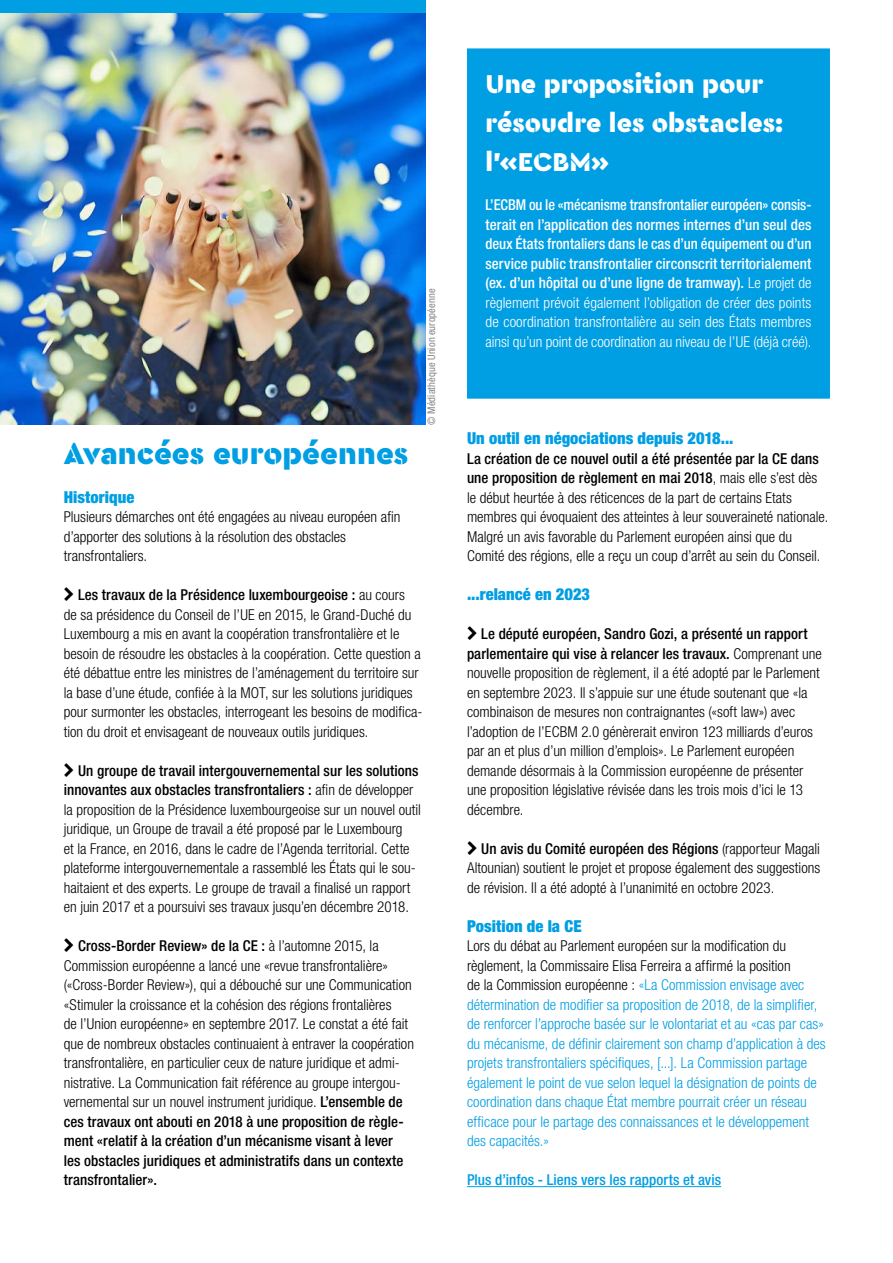
<style>
.page{position:relative;width:893px;height:1263px;background:#fff}
.page>*{position:absolute;margin:0;border:0;box-sizing:border-box;transform-origin:0 0}
.t1{font:900 31.5px "Cera Stencil PRO";color:#009ee3}
.t2{font:900 27px/39px "Cera Stencil PRO";color:#fff}
.t3{font:900 condensed 16.5px "Helvetica Neue LT Std";color:#009ee3}
.t4{font:300 condensed 15px/19.5px "Helvetica Neue LT Std";color:#000}
.t5{font:300 condensed 15px/19.5px "Helvetica Neue LT Std";color:#009ee3}
.t6{font:500 condensed 15px/19.5px "Helvetica Neue LT Std";letter-spacing:.005em;color:#fff;text-align:justify;scale:.96 1}
.t7{font:500 condensed 15px "Helvetica Neue LT Std";letter-spacing:.005em;color:#009ee3}
.t8{font:condensed 10.5px "Helvetica Neue LT Std";letter-spacing:.01em;color:#878786}
.s1{font-weight:500}
.s2{font-weight:300}
.s3{color:#000}
</style>
<div class="page">
<hr style="left:467px;top:1186px;width:254px;height:1px;background:#009ee3">
<img style="left:0;top:12px;width:425px;height:412px">
<div style="left:0;top:0;width:425px;height:12px;background:#009ee3"></div>
<div style="left:468px;top:49px;width:361px;height:349px;background:#009ee3"></div>
<div style="left:467px;top:48px;width:363px;height:351px;border:2px solid #009ee3"></div>
<p class="t8" style="left:425px;top:425px;width:138px;rotate:-90deg">© Médiathèque Union européenne</p>
<h1 class="t1" style="left:64px;top:432px;width:346px">Avancées européennes</h1>
<p class="t3" style="left:64px;top:486px;width:72px">Historique</p>
<p class="t4" style="left:64px;top:507px;width:338px">Plusieurs démarches ont été engagées au niveau européen afin d’apporter des solutions à la résolution des obstacles transfrontaliers.</p>
<p class="t4" style="left:64px;top:585px;width:360px;text-indent:14px"><span class="s1">Les travaux de la Présidence luxembourgeoise :</span> au cours<br>de sa présidence du Conseil de l’UE en 2015, le Grand-Duché du Luxembourg a mis en avant la coopération transfrontalière et le besoin de résoudre les obstacles à la coopération. Cette question a été débattue entre les ministres de l’aménagement du territoire sur la base d’une étude, confiée à la MOT, sur les solutions juridiques pour surmonter les obstacles, interrogeant les besoins de modifica&shy;tion du droit et envisageant de nouveaux outils juridiques.</p>
<p class="t4" style="left:64px;top:760px;width:359px;text-indent:14px"><span class="s1">Un groupe de travail intergouvernemental sur les solutions innovantes aux obstacles transfrontaliers :</span> afin de développer la proposition de la Présidence luxembourgeoise sur un nouvel outil juridique, un Groupe de travail a été proposé par le Luxembourg<br>et la France, en 2016, dans le cadre de l’Agenda territorial. Cette plateforme intergouvernementale a rassemblé les États qui le sou&shy;haitaient et des experts. Le groupe de travail a finalisé un rapport en juin 2017 et a poursuivi ses travaux jusqu’en décembre 2018.</p>
<p class="t4" style="left:64px;top:936px;width:352px;text-indent:14px"><span class="s1">Cross-Border Review» de la CE :</span> à l’automne 2015, la Commission européenne a lancé une «revue transfrontalière» («Cross-Border Review»), qui a débouché sur une Communication «Stimuler la croissance et la cohésion des régions frontalières<br>de l’Union européenne» en septembre 2017. Le constat a été fait que de nombreux obstacles continuaient à entraver la coopération transfrontalière, en particulier ceux de nature juridique et admi&shy;nistrative. La Communication fait référence au groupe intergou&shy;vernemental sur un nouvel instrument juridique. <span class="s1">L’ensemble de ces travaux ont abouti en 2018 à une proposition de règle&shy;ment «relatif à la création d’un mécanisme visant à lever<br>les obstacles juridiques et administratifs dans un contexte transfrontalier».</span></p>
<h2 class="t2" style="left:485px;top:63px;width:299px">Une proposition pour résoudre les obstacles: l’«ECBM»</h2>
<p class="t6" style="left:485px;top:195px;width:341px">L’ECBM ou le «mécanisme transfrontalier européen» consis&shy;terait en l’application des normes internes d’un seul des deux États frontaliers dans le cas d’un équipement ou d’un service public transfrontalier circonscrit territorialement (ex. d’un hôpital ou d’une ligne de tramway). <span class="s2">Le projet de règlement prévoit également l’obligation de créer des points de coordination transfrontalière au sein des États membres ainsi qu’un point de coordination au niveau de l’UE (déjà créé).</span></p>
<p class="t3" style="left:467px;top:428px;width:268px">Un outil en négociations depuis 2018...</p>
<p class="t4" style="left:467px;top:448px;width:363px"><span class="s1">La création de ce nouvel outil a été présentée par la CE dans une proposition de règlement en mai 2018</span>, mais elle s’est dès le début heurtée à des réticences de la part de certains Etats membres qui évoquaient des atteintes à leur souveraineté nationale.<br>Malgré un avis favorable du Parlement européen ainsi que du Comité des régions, elle a reçu un coup d’arrêt au sein du Conseil.</p>
<p class="t3" style="left:467px;top:584px;width:125px">...relancé en 2023</p>
<p class="t4" style="left:467px;top:624px;width:356px;text-indent:14px"><span class="s1">Le député européen, Sandro Gozi, a présenté un rapport parlementaire qui vise à relancer les travaux.</span> Comprenant une nouveIle proposition de règlement, il a été adopté par le Parlement en septembre 2023. Il s’appuie sur une étude soutenant que «la combinaison de mesures non contraignantes («soft law») avec l’adoption de l’ECBM 2.0 génèrerait environ 123 milliards d’euros par an et plus d’un million d’emplois». Le Parlement européen demande désormais à la Commission européenne de présenter une proposition législative révisée dans les trois mois d’ici le 13 décembre.</p>
<p class="t4" style="left:467px;top:838px;width:355px;text-align:justify;text-indent:14px"><span class="s1">Un avis du Comité européen des Régions</span> (rapporteur Magali Altounian) soutient le projet et propose également des suggestions de révision. Il a été adopté à l’unanimité en octobre 2023.</p>
<p class="t3" style="left:467px;top:915px;width:116px">Position de la CE</p>
<p class="t5" style="left:467px;top:936px;width:360px"><span class="s3">Lors du débat au Parlement européen sur la modification du règlement, la Commissaire Elisa Ferreira a affirmé la position<br>de la Commission européenne :</span> «La Commission envisage avec détermination de modifier sa proposition de 2018, de la simplifier, de renforcer l’approche basée sur le volontariat et au «cas par cas» du mécanisme, de définir clairement son champ d’application à des projets transfrontaliers spécifiques, [...]. La Commission partage également le point de vue selon lequel la désignation de points de coordination dans chaque État membre pourrait créer un réseau efficace pour le partage des connaissances et le développement des capacités.»</p>
<p class="t7" style="left:467px;top:1171px;width:256px">Plus d’infos - Liens vers les rapports et avis</p>
</div>
